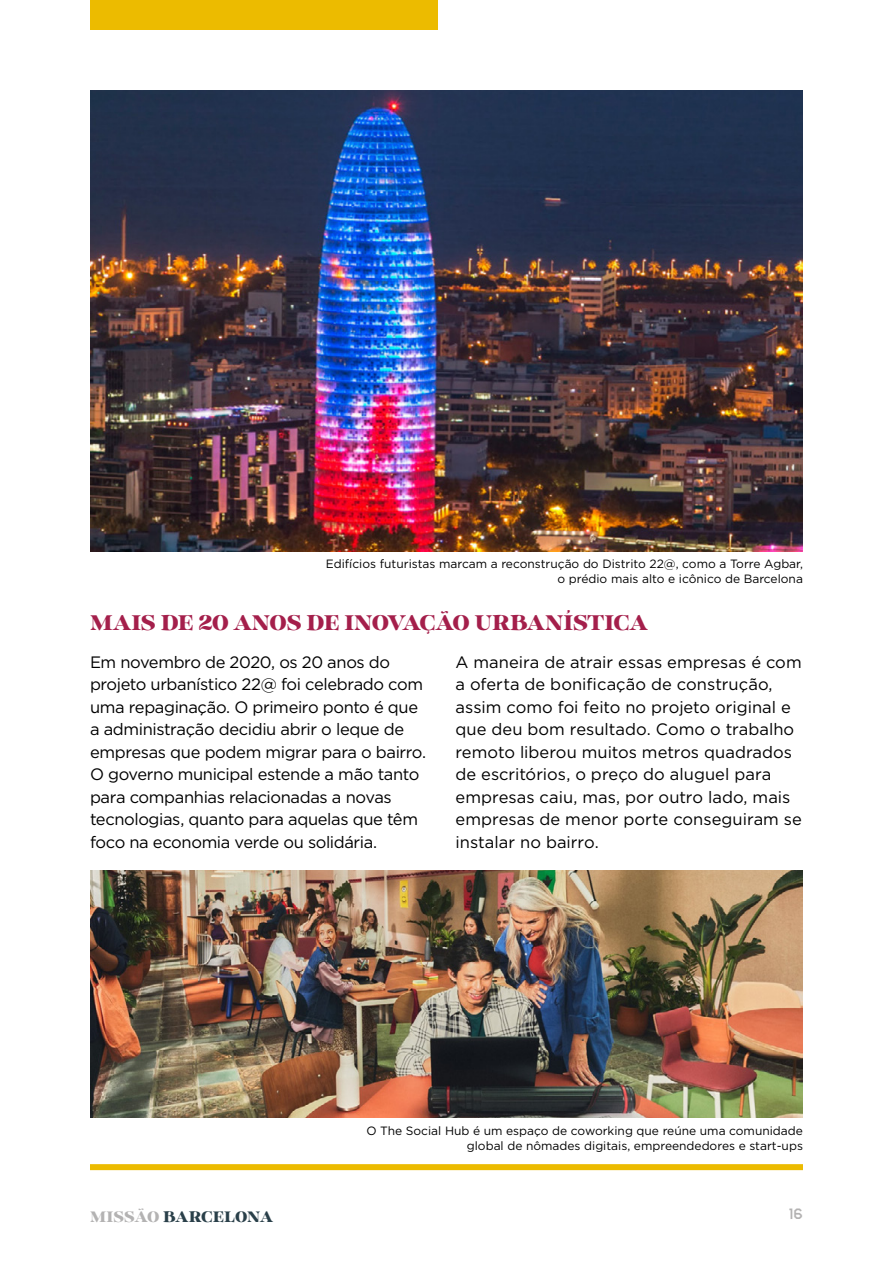
<style>
.page{position:relative;width:893px;height:1263px;background:#fff}
.page>*{position:absolute;margin:0;border:0;box-sizing:border-box;transform-origin:0 0}
.t1{font:21px "Glinde";letter-spacing:-.01em;color:#a41f4b}
.t2{font:16.5px/22.5px "Gotham";letter-spacing:-.02em;color:#000}
.t3{font:16.5px/22.5px "Gotham";color:#000}
.t4{font:15px "Glinde";color:#293f49}
.t5{font:15px "GESZOG Regular";color:#b3b2b2}
.t6{font:12px/15px "Gotham";color:#000;text-align:right}
.s1{color:#b3b2b2}
</style>
<div class="page">
<div style="left:90px;top:1164px;width:713px;height:6px;background:#ecbb00"></div>
<div style="left:90px;top:0;width:347px;height:30px;background:#ecbb00"></div>
<img style="left:90px;top:90px;width:713px;height:461px">
<img style="left:90px;top:870px;width:713px;height:248px">
<p class="t6" style="left:326px;top:556px;width:479px">Edifícios futuristas marcam a reconstrução do Distrito 22@, como a Torre Agbar, o prédio mais alto e icônico de Barcelona</p>
<p class="t1" style="left:90px;top:610px;width:559px">MAIS DE 20 ANOS DE INOVAÇÃO URBANÍSTICA</p>
<p class="t2" style="left:90px;top:650px;width:338px">Em novembro de 2020, os 20 anos do projeto urbanístico 22@ foi celebrado com uma repaginação. O primeiro ponto é que a administração decidiu abrir o leque de empresas que podem migrar para o bairro.<br>O governo municipal estende a mão tanto para companhias relacionadas a novas tecnologias, quanto para aquelas que têm foco na economia verde ou solidária.</p>
<p class="t3" style="left:455px;top:650px;width:348px">A maneira de atrair essas empresas é com a oferta de bonificação de construção, assim como foi feito no projeto original e que deu bom resultado. Como o trabalho remoto liberou muitos metros quadrados de escritórios, o preço do aluguel para empresas caiu, mas, por outro lado, mais empresas de menor porte conseguiram se instalar no bairro.</p>
<p class="t6" style="left:366px;top:1123px;width:438px">O The Social Hub é um espaço de coworking que reúne uma comunidade global de nômades digitais, empreendedores e start-ups</p>
<p class="t4" style="left:90px;top:1208px;width:185px"><span class="s1">MISSÃO</span> BARCELONA</p>
<p class="t5" style="left:789px;top:1204px;width:16px">16</p>
</div>
